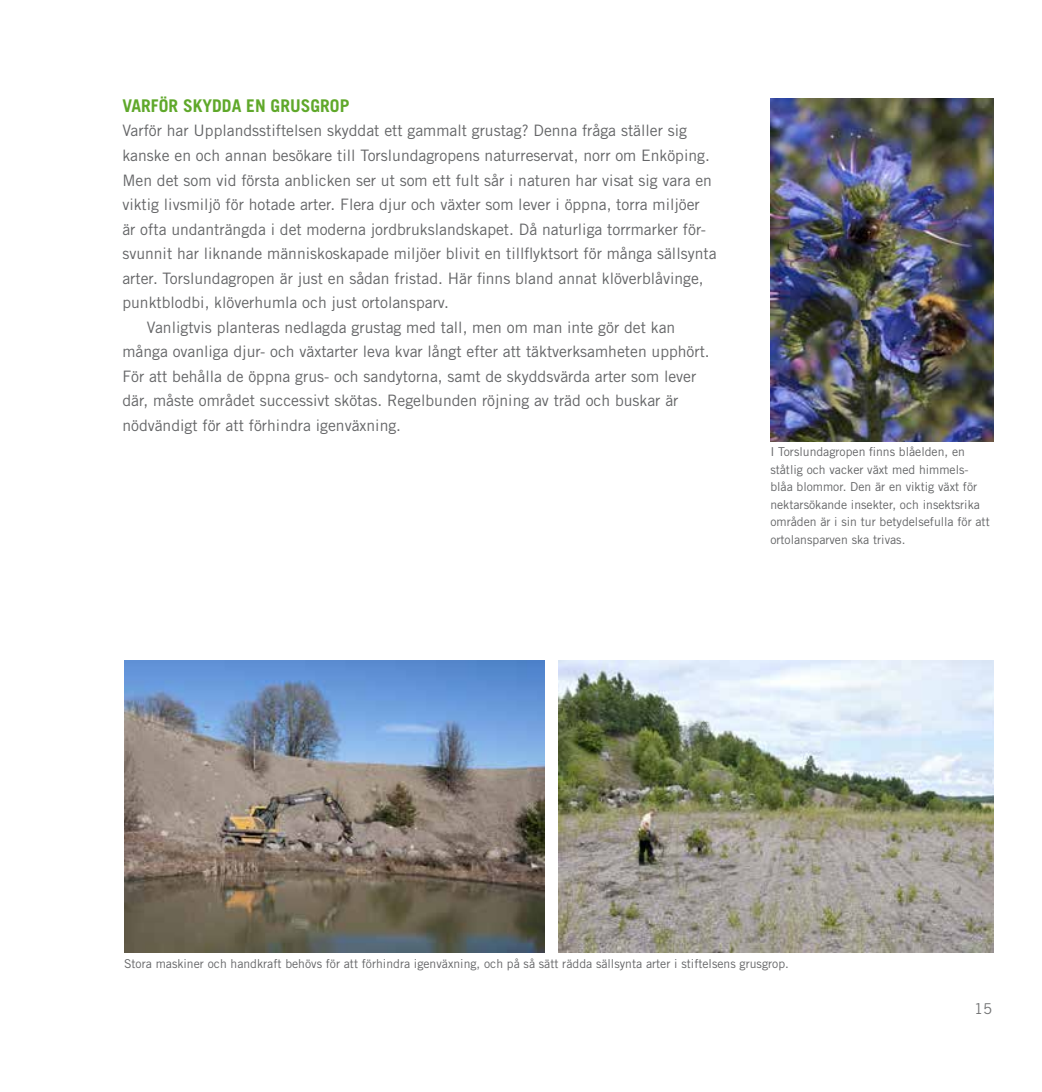
<style>
.page{position:relative;width:1042px;height:1092px;background:#fff}
.page>*{position:absolute;margin:0;border:0;box-sizing:border-box;transform-origin:0 0}
.t1{font:700 17.5px "Trade Gothic";color:#5fa82a}
.t2{font:15.75px "Trade Gothic";color:#646567}
.t3{font:14.88px "Trade Gothic";color:#707172}
.t4{font:12.25px/17.5px "Trade Gothic";color:#646567}
</style>
<div class="page">
<img style="left:124px;top:661px;width:420px;height:291px">
<img style="left:770px;top:98px;width:223px;height:344px">
<img style="left:559px;top:660px;width:434px;height:292px">
<p class="t1" style="left:122px;top:95px;width:101px">VARFÖR SKYDDA</p>
<p class="t1" style="left:246px;top:95px;width:105px">EN GRUSGROP</p>
<p class="t2" style="left:122px;top:121px;width:566px">Varför har Upplandsstiftelsen skyddat ett gammalt grustag? Denna fråga ställer sig</p>
<p class="t2" style="left:122px;top:146px;width:589px">kanske en och annan besökare till Torslundagropens naturreservat, norr om Enköping.</p>
<p class="t2" style="left:122px;top:170px;width:591px">Men det som vid första anblicken ser ut som ett fult sår i naturen har visat sig vara en</p>
<p class="t2" style="left:122px;top:195px;width:579px">viktig livsmiljö för hotade arter. Flera djur och växter som lever i öppna, torra miljöer</p>
<p class="t2" style="left:122px;top:219px;width:585px">är ofta undanträngda i det moderna jordbrukslandskapet. Då naturliga torrmarker för-</p>
<p class="t2" style="left:122px;top:244px;width:596px">svunnit har liknande människoskapade miljöer blivit en tillflyktsort för många sällsynta</p>
<p class="t2" style="left:122px;top:268px;width:583px">arter. Torslundagropen är just en sådan fristad. Här finns bland annat klöverblåvinge,</p>
<p class="t2" style="left:122px;top:293px;width:328px">punktblodbi, klöverhumla och just ortolansparv.</p>
<p class="t2" style="left:147px;top:317px;width:530px">Vanligtvis planteras nedlagda grustag med tall, men om man inte gör det kan</p>
<p class="t2" style="left:122px;top:342px;width:589px">många ovanliga djur- och växtarter leva kvar långt efter att täktverksamheten upphört.</p>
<p class="t2" style="left:122px;top:366px;width:575px">För att behålla de öppna grus- och sandytorna, samt de skyddsvärda arter som lever</p>
<p class="t2" style="left:122px;top:391px;width:557px">där, måste området successivt skötas. Regelbunden röjning av träd och buskar är</p>
<p class="t2" style="left:122px;top:415px;width:280px">nödvändigt för att förhindra igenväxning.</p>
<p class="t4" style="left:770px;top:443px;width:221px">I Torslundagropen finns blåelden, en ståtlig och vacker växt med himmels&shy;blåa blommor. Den är en viktig växt för nektarsökande insekter, och insektsrika områden är i sin tur betydelsefulla för att ortolansparven ska trivas.</p>
<p class="t4" style="left:124px;top:954px;width:666px">Stora maskiner och handkraft behövs för att förhindra igenväxning, och på så sätt rädda sällsynta arter i stiftelsens grusgrop.</p>
<p class="t3" style="left:974px;top:999px;width:20px">15</p>
</div>
